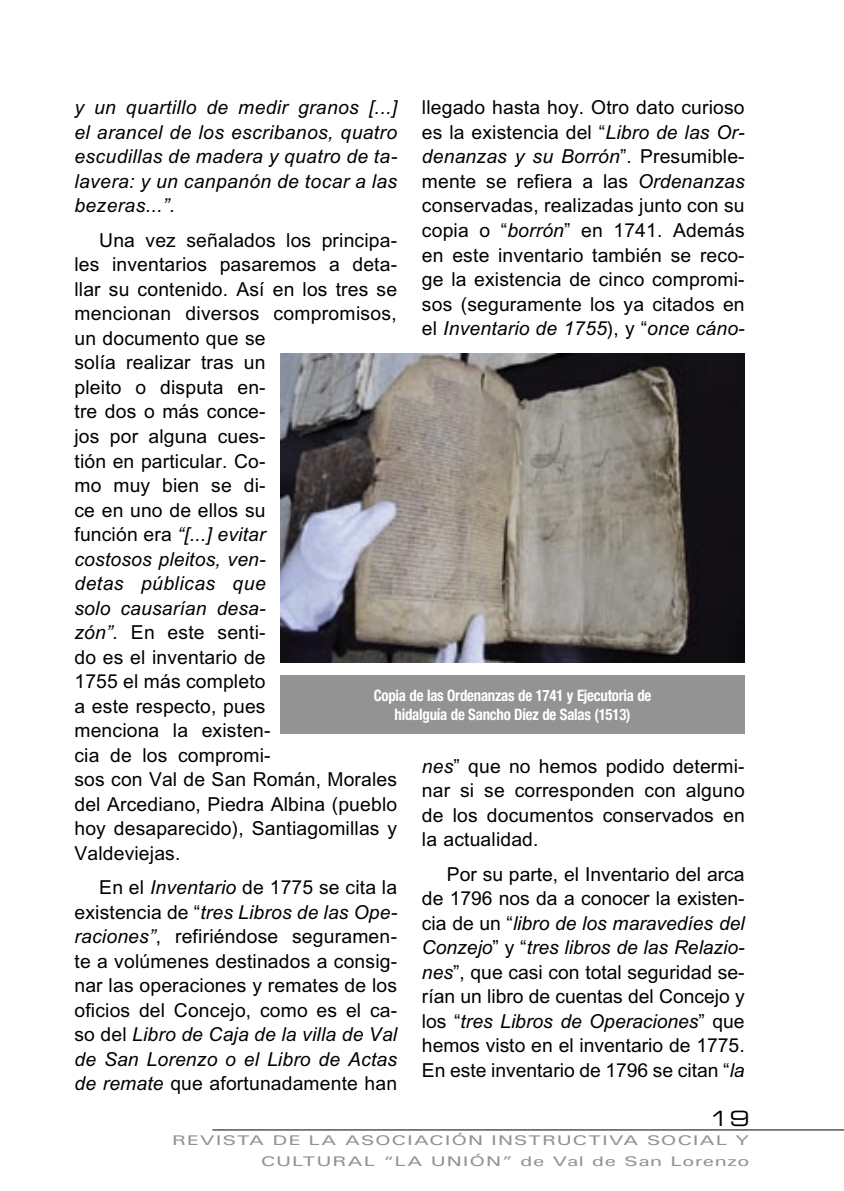
<style>
.page{position:relative;width:844px;height:1191px;background:#fff}
.page>*{position:absolute;margin:0;border:0;box-sizing:border-box;transform-origin:0 0}
.t1{font:21px "Eurostile Extended Two";color:#000}
.n-_TEXTO{font:19.25px/24.5px "M Arial";letter-spacing:.01em;color:#000;text-align:justify}
.n-_TEXTO-2{font:italic 19.25px/24.5px "M Arial";letter-spacing:.02em;color:#000;text-align:justify}
.n-_PIE_DE_FOTO{font:700 condensed 15.75px "Helvetica Neue";letter-spacing:-.015em;color:#fff;scale:.94 1}
.t2{font:500 14px/21px "Univers";letter-spacing:.035em;color:#939393;text-align:right;scale:1.5 1}
.s1{font-style:italic}
</style>
<div class="page">
<hr style="left:212px;top:1129px;width:631px;height:1px;background:#000">
<img style="left:280px;top:353px;width:464px;height:309px">
<div style="left:280px;top:675px;width:464px;height:58px;background:#939393"></div>
<p class="n-_TEXTO" style="left:422px;top:95px;width:324px">llegado hasta hoy. Otro dato curioso es la existencia del “<span class="s1">Libro de las Or&shy;denanzas y su Borrón</span>”. Presumible&shy;mente se refiera a las <span class="s1">Ordenanzas </span>conservadas, realizadas junto con su copia o “<span class="s1">borrón</span>” en 1741. Además en este inventario también se reco&shy;ge la existencia de cinco compromi&shy;sos (seguramente los ya citados en el <span class="s1">Inventario de 1755</span>), y “<span class="s1">once cáno-</span></p>
<p class="n-_TEXTO-2" style="left:74px;top:95px;width:324px">y un quartillo de medir granos [...] el arancel de los escribanos, quatro escudillas de madera y quatro de ta&shy;lavera: y un canpanón de tocar a las bezeras...”.</p>
<p class="n-_TEXTO" style="left:74px;top:228px;width:324px;text-align:left;text-indent:25px">Una vez señalados los principa&shy;les inventarios pasaremos a deta&shy;llar su contenido. Así en los tres se mencionan diversos compromisos, un documento que se<br>solía realizar tras un<br>pleito o disputa en-<br>tre dos o más conce-<br>jos por alguna cues-<br>tión en particular. Co-<br>mo muy bien se di-<br>ce en uno de ellos su<br>función era <span class="s1">“[...] evitar<br>costosos pleitos, ven-<br>detas públicas que<br>solo causarían desa-<br>zón”.</span> En este senti-<br>do es el inventario de<br>1755 el más completo<br>a este respecto, pues<br>menciona la existen-<br>cia de los compromi-<br>sos con Val de San Román, Morales del Arcediano, Piedra Albina (pueblo hoy desaparecido), Santiagomillas y<br>Valdeviejas.</p>
<p class="n-_TEXTO" style="left:74px;top:875px;width:324px;text-indent:25px">En el <span class="s1">Inventario</span> de 1775 se cita la existencia de “<span class="s1">tres Libros de las Ope&shy;raciones”</span>, refiriéndose seguramen&shy;te a volúmenes destinados a consig&shy;nar las operaciones y remates de los oficios del Concejo, como es el ca&shy;so del <span class="s1">Libro de Caja de la villa de Val de San Lorenzo o el Libro de Actas de remate</span> que afortunadamente han</p>
<p class="n-_PIE_DE_FOTO" style="left:373px;top:685px;width:297px">Copia de las Ordenanzas de 1741 y Ejecutoria de</p>
<p class="n-_PIE_DE_FOTO" style="left:394px;top:704px;width:252px">hidalguía de Sancho Díez de Salas (1513)</p>
<p class="n-_TEXTO" style="left:422px;top:753px;width:324px"><span class="s1">nes</span>” que no hemos podido determi&shy;nar si se corresponden con alguno de los documentos conservados en la actualidad.</p>
<p class="n-_TEXTO" style="left:422px;top:861px;width:324px;text-indent:25px">Por su parte, el Inventario del arca de 1796 nos da a conocer la existen&shy;cia de un “<span class="s1">libro de los maravedíes del Conzejo</span>” y “<span class="s1">tres libros de las Relazio&shy;nes</span>”, que casi con total seguridad se&shy;rían un libro de cuentas del Concejo y los “<span class="s1">tres Libros de Operaciones</span>” que hemos visto en el inventario de 1775.<br>En este inventario de 1796 se citan “<span class="s1">la</span></p>
<p class="t1" style="left:709px;top:1103px;width:42px">19</p>
<p class="t2" style="left:172px;top:1129px;width:386px">REVISTA DE LA ASOCIACIÓN INSTRUCTIVA SOCIAL Y<br>CULTURAL “LA UNIÓN” de Val de San Lorenzo</p>
</div>
